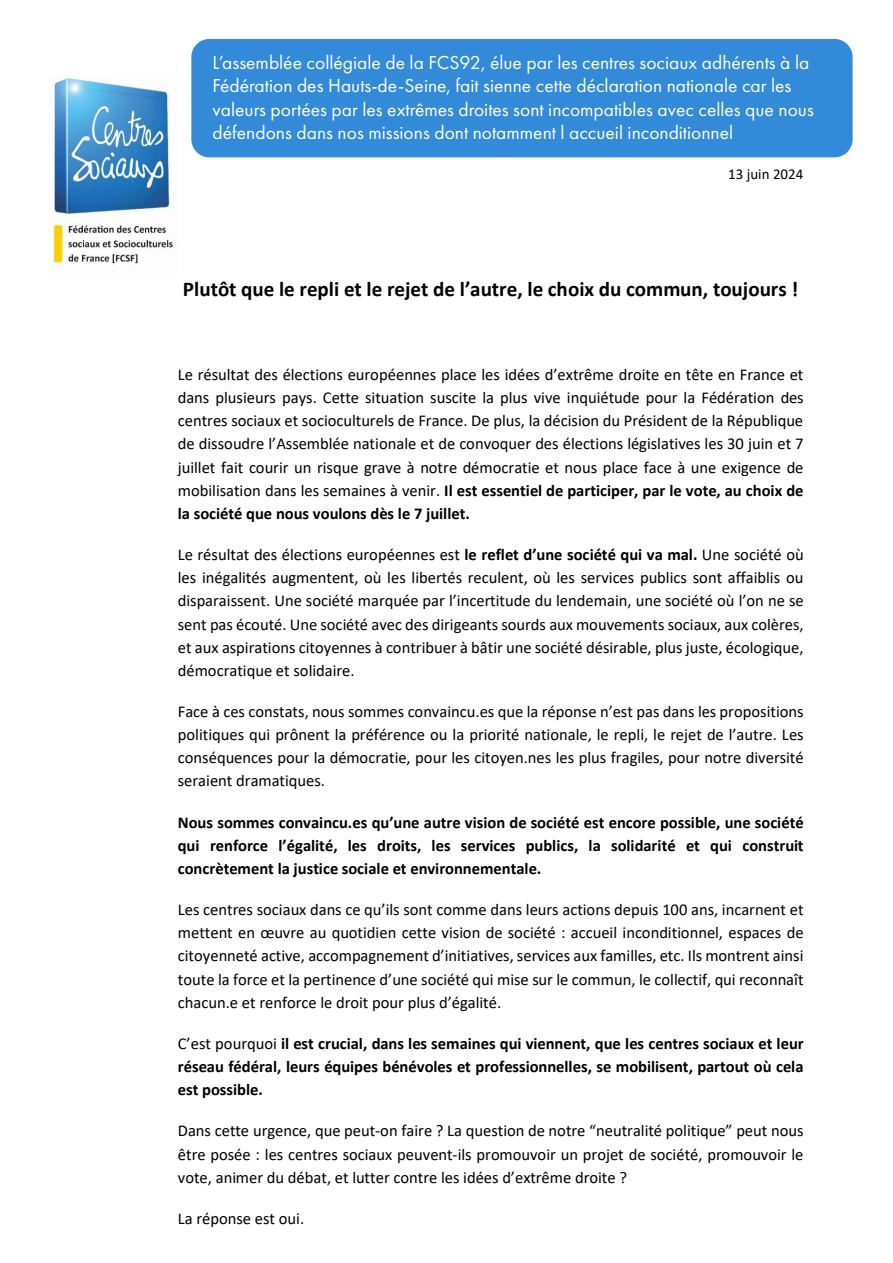
<style>
.page{position:relative;width:893px;height:1263px;background:#fff}
.page>*{position:absolute;margin:0;border:0;box-sizing:border-box;transform-origin:0 0}
.t1{font:700 21px "Calibri";color:#000}
.t2{font:19.5px/23.4px "Futura PT";color:#fff}
.t3{font:16.5px/23.1px "Calibri";color:#000;text-align:justify}
.t4{font:700 16.5px/23.2px "Calibri";letter-spacing:-.005em;color:#000;text-align:justify}
.t5{font:15px "Calibri";color:#000}
.s1{font-weight:700}
.s2{font-weight:400}
</style>
<div class="page">
<img style="left:53px;top:77px;width:120px;height:187px">
<div style="left:191px;top:39px;width:662px;height:118px;background:#328ad8;border-radius:18px"></div>
<p class="t2" style="left:213px;top:51px;width:603px">L’assemblée collégiale de la FCS92, élue par les centres sociaux adhérents à la Fédération des Hauts-de-Seine, fait sienne cette déclaration nationale car les valeurs portées par les extrêmes droites sont incompatibles avec celles que nous défendons dans nos missions dont notamment l accueil inconditionnel</p>
<p class="t5" style="left:728px;top:164px;width:77px">13 juin 2024</p>
<p class="t1" style="left:183px;top:274px;width:617px">Plutôt que le repli et le rejet de l’autre, le choix du commun, toujours !</p>
<p class="t3" style="left:178px;top:362px;width:627px">Le résultat des élections européennes place les idées d’extrême droite en tête en France et dans plusieurs pays. Cette situation suscite la plus vive inquiétude pour la Fédération des centres sociaux et socioculturels de France. De plus, la décision du Président de la République de dissoudre l’Assemblée nationale et de convoquer des élections législatives les 30 juin et 7 juillet fait courir un risque grave à notre démocratie et nous place face à une exigence de mobilisation dans les semaines à venir. <span class="s1">Il est essentiel de participer, par le vote, au choix de la société que nous voulons dès le 7 juillet.</span></p>
<p class="t3" style="left:178px;top:543px;width:627px">Le résultat des élections européennes est <span class="s1">le reflet d’une société qui va mal.</span> Une société où les inégalités augmentent, où les libertés reculent, où les services publics sont affaiblis ou disparaissent. Une société marquée par l’incertitude du lendemain, une société où l’on ne se sent pas écouté. Une société avec des dirigeants sourds aux mouvements sociaux, aux colères, et aux aspirations citoyennes à contribuer à bâtir une société désirable, plus juste, écologique, démocratique et solidaire.</p>
<p class="t3" style="left:178px;top:699px;width:627px">Face à ces constats, nous sommes convaincu.es que la réponse n’est pas dans les propositions politiques qui prônent la préférence ou la priorité nationale, le repli, le rejet de l’autre. Les conséquences pour la démocratie, pour les citoyen.nes les plus fragiles, pour notre diversité seraient dramatiques.</p>
<p class="t4" style="left:178px;top:810px;width:627px">Nous sommes convaincu.es qu’une autre vision de société est encore possible, une société qui renforce l’égalité, les droits, les services publics, la solidarité et qui construit concrètement la justice sociale et environnementale.</p>
<p class="t3" style="left:178px;top:898px;width:627px">Les centres sociaux dans ce qu’ils sont comme dans leurs actions depuis 100 ans, incarnent et mettent en œuvre au quotidien cette vision de société : accueil inconditionnel, espaces de citoyenneté active, accompagnement d’initiatives, services aux familles, etc. Ils montrent ainsi toute la force et la pertinence d’une société qui mise sur le commun, le collectif, qui reconnaît chacun.e et renforce le droit pour plus d’égalité.</p>
<p class="t4" style="left:178px;top:1032px;width:627px"><span class="s2">C’est pourquoi</span> il est crucial, dans les semaines qui viennent, que les centres sociaux et leur réseau fédéral, leurs équipes bénévoles et professionnelles, se mobilisent, partout où cela est possible.</p>
<p class="t3" style="left:178px;top:1119px;width:627px">Dans cette urgence, que peut-on faire ? La question de notre “neutralité politique” peut nous être posée : les centres sociaux peuvent-ils promouvoir un projet de société, promouvoir le vote, animer du débat, et lutter contre les idées d’extrême droite ?</p>
<p class="t3" style="left:178px;top:1206px;width:128px">La réponse est oui.</p>
</div>
